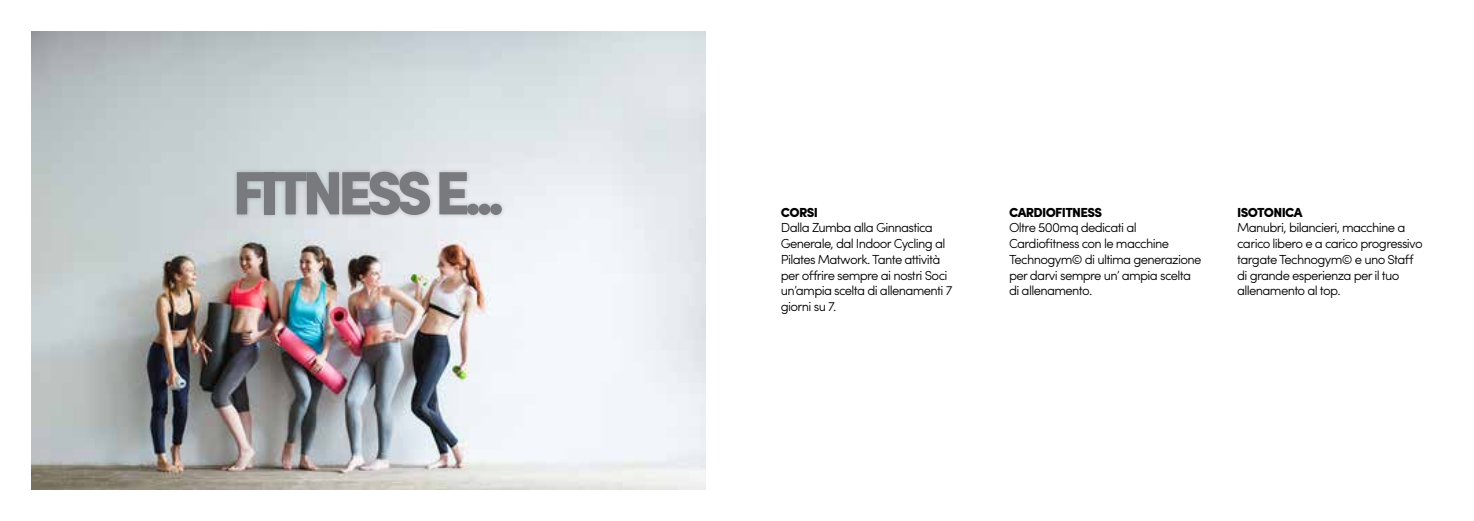
<style>
.page{position:relative;width:1474px;height:521px;background:#fff}
.page>*{position:absolute;margin:0;border:0;box-sizing:border-box;transform-origin:0 0}
.t1{font:900 61.25px "Sofia Pro";letter-spacing:-.1em;color:#797a7d}
.t2{font:300 13.12px/15.8px "Sofia Pro";letter-spacing:-.05em;color:#000}
.t3{font:900 13.12px "Sofia Pro";letter-spacing:-.05em;color:#000}
</style>
<div class="page">
<img style="left:32px;top:32px;width:673px;height:457px">
<div style="left:232px;top:167px;width:274px;height:53px;background:#000;opacity:.2"></div>
<h1 class="t1" style="left:232px;top:145px;width:274px">FITNESS E...</h1>
<p class="t3" style="left:781px;top:202px;width:39px">CORSI</p>
<p class="t2" style="left:781px;top:219px;width:173px">Dalla Zumba alla Ginnastica<br>Generale, dal Indoor Cycling al<br>Pilates Matwork. Tante attività per offrire sempre ai nostri Soci un’ampia scelta di allenamenti 7 giorni su 7.</p>
<p class="t3" style="left:1009px;top:202px;width:95px">CARDIOFITNESS</p>
<p class="t2" style="left:1009px;top:219px;width:194px">Oltre 500mq dedicati al<br>Cardiofitness con le macchine<br>Technogym© di ultima generazione per darvi sempre un’ ampia scelta di allenamento.</p>
<p class="t3" style="left:1237px;top:202px;width:67px">ISOTONICA</p>
<p class="t2" style="left:1237px;top:219px;width:187px">Manubri, bilancieri, macchine a carico libero e a carico progressivo targate Technogym© e uno Staff di grande esperienza per il tuo allenamento al top.</p>
</div>
